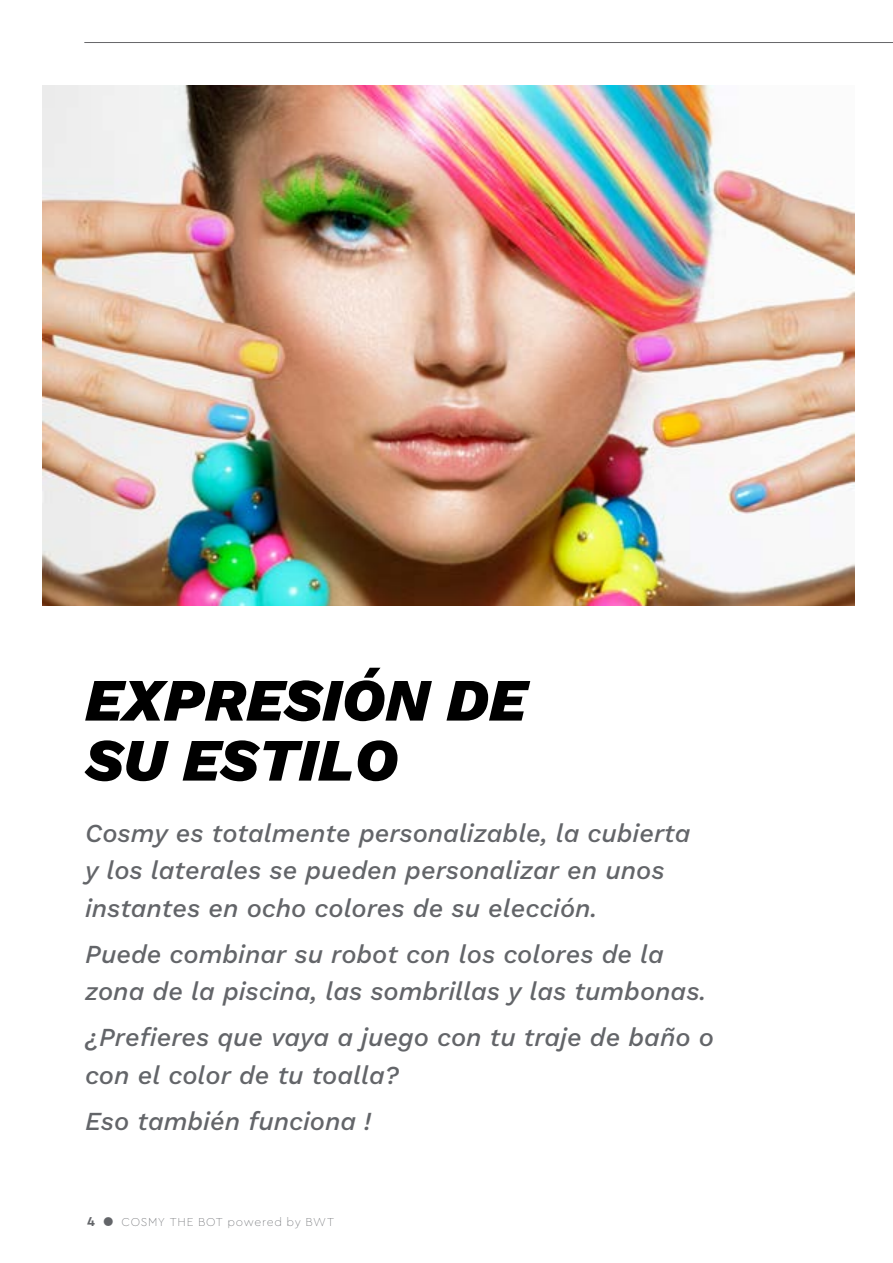
<style>
.page{position:relative;width:893px;height:1263px;background:#fff}
.page>*{position:absolute;margin:0;border:0;box-sizing:border-box;transform-origin:0 0}
.t1{font:italic 60px/60px "Work Sans";color:#000}
.t2{font:italic 25.5px/37.5px "Work Sans";color:#636569}
.t3{font:100 12px "Cera PRO";letter-spacing:.05em;color:#636569}
.s1{font-weight:700;font-size:13.5px}
</style>
<div class="page">
<hr style="left:84px;top:42px;width:809px;height:1px;background:#66666a">
<img style="left:43px;top:85px;width:812px;height:521px">
<h1 class="t1" style="left:85px;top:666px;width:443px">EXPRESIÓN DE<br>SU ESTILO</h1>
<p class="t2" style="left:85px;top:813px;width:607px">Cosmy es totalmente personalizable, la cubierta y los laterales se pueden personalizar en unos instantes en ocho colores de su elección.</p>
<p class="t2" style="left:85px;top:934px;width:623px">Puede combinar su robot con los colores de la zona de la piscina, las sombrillas y las tumbonas.</p>
<p class="t2" style="left:85px;top:1017px;width:630px">¿Prefieres que vaya a juego con tu traje de baño o con el color de tu toalla?</p>
<p class="t2" style="left:85px;top:1101px;width:288px">Eso también funciona !</p>
<p class="t3" style="left:87px;top:1214px;width:249px"><span class="s1">4 ●</span> COSMY THE BOT powered by BWT</p>
</div>
